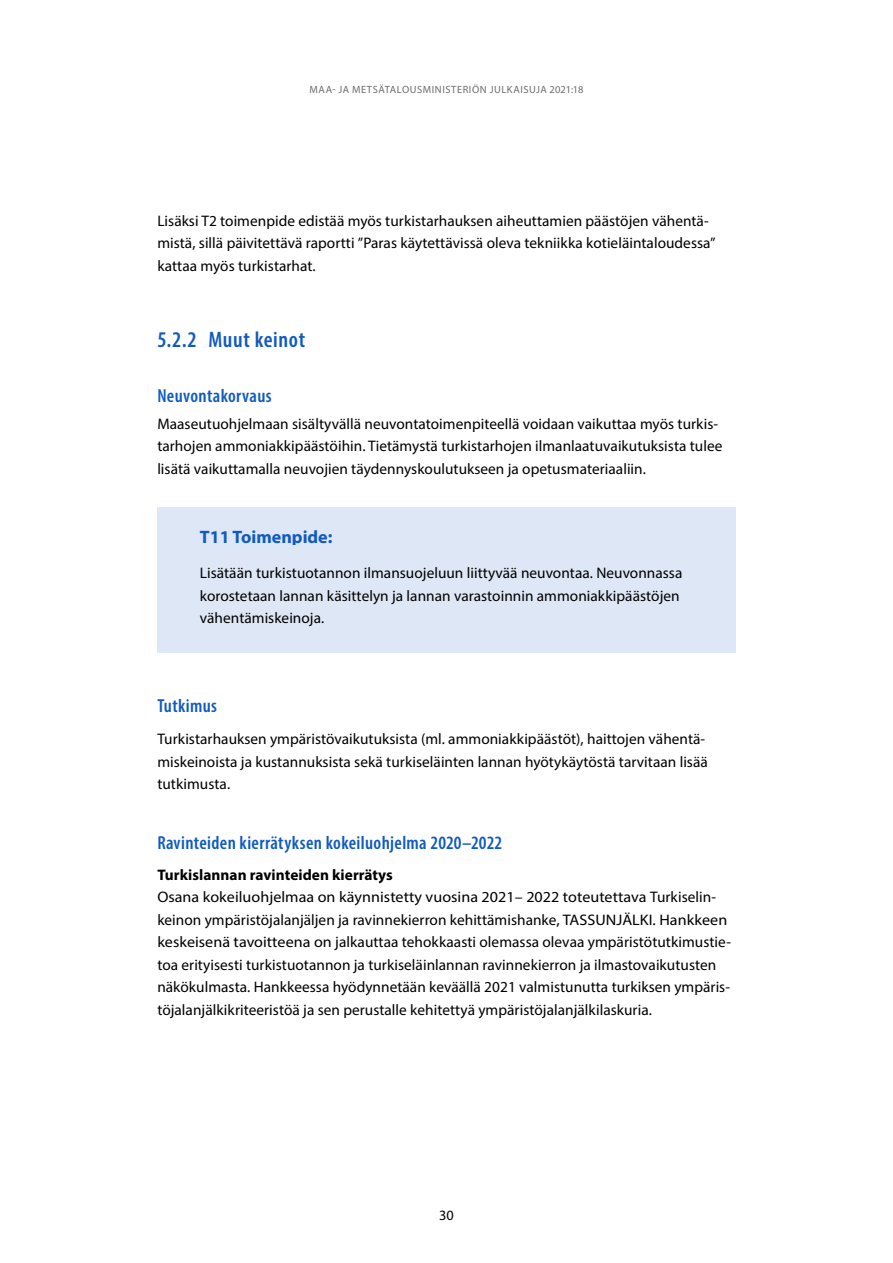
<style>
.page{position:relative;width:893px;height:1263px;background:#fff}
.page>*{position:absolute;margin:0;border:0;box-sizing:border-box;transform-origin:0 0}
.Otsikko_3{font:600 condensed 22.5px "Myriad Pro";letter-spacing:.03em;color:#115ac0}
.Otsikko_ei_numeroitu{font:600 condensed 18.9px "Myriad Pro";letter-spacing:.02em;color:#115ac0}
.laatikko-otsikko{font:700 18px "Myriad Pro";color:#115ac0}
._01_Leipä{font:15.3px/22.5px "Myriad Pro";letter-spacing:.005em;color:#000}
._01_Leipä-2{font:15.3px/22.5px "Myriad Pro";letter-spacing:.005em;color:#000;scale:1.05 1}
.Laatikkoteksti{font:15.3px/22.5px "Myriad Pro";letter-spacing:.005em;color:#000}
._01_Leipä-3{font:700 15.3px "Myriad Pro";letter-spacing:.005em;color:#000}
.t1{font:14.25px "Myriad Pro";color:#000}
.t2{font:10.5px "Myriad Pro";letter-spacing:.015em;color:#6e6e6d}
</style>
<div class="page">
<div style="left:157px;top:508px;width:579px;height:52px;background:#dee7f6"></div>
<div style="left:157px;top:545px;width:579px;height:107px;background:#dee7f6"></div>
<p class="t2" style="left:310px;top:83px;width:50px">Maa- jamets</p>
<p class="t2" style="left:378px;top:83px;width:14px">ätalousministeri</p>
<p class="t2" style="left:472px;top:83px;width:25px">ön julkaisuja</p>
<p class="t2" style="left:550px;top:83px;width:35px">2021:18</p>
<p class="_01_Leipä" style="left:157px;top:209px;width:560px">Lisäksi T2 toimenpide edistää myös turkistarhauksen aiheuttamien päästöjen vähentä&shy;mistä, sillä päivitettävä raportti ”Paras käytettävissä oleva tekniikka kotieläintaloudessa” kattaa myös turkistarhat.</p>
<h3 class="Otsikko_3" style="left:157px;top:326px;width:149px">5.2.2 Muut keinot</h3>
<p class="Otsikko_ei_numeroitu" style="left:157px;top:384px;width:116px">Neuvontakorvaus</p>
<p class="_01_Leipä" style="left:157px;top:412px;width:567px">Maaseutuohjelmaan sisältyvällä neuvontatoimenpiteellä voidaan vaikuttaa myös turkis&shy;tarhojen ammoniakkipäästöihin. Tietämystä turkistarhojen ilmanlaatuvaikutuksista tulee lisätä vaikuttamalla neuvojien täydennyskoulutukseen ja opetusmateriaaliin.</p>
<p class="laatikko-otsikko" style="left:200px;top:525px;width:134px">T11 Toimenpide:</p>
<p class="Laatikkoteksti" style="left:200px;top:561px;width:484px">Lisätään turkistuotannon ilmansuojeluun liittyvää neuvontaa. Neuvonnassa korostetaan lannan käsittelyn ja lannan varastoinnin ammoniakkipäästöjen vähentämiskeinoja.</p>
<p class="Otsikko_ei_numeroitu" style="left:157px;top:694px;width:61px">Tutkimus</p>
<p class="_01_Leipä" style="left:157px;top:728px;width:552px">Turkistarhauksen ympäristövaikutuksista (ml. ammoniakkipäästöt), haittojen vähentä&shy;miskeinoista ja kustannuksista sekä turkiseläinten lannan hyötykäytöstä tarvitaan lisää tutkimusta.</p>
<p class="Otsikko_ei_numeroitu" style="left:157px;top:831px;width:346px">Ravinteiden kierrätyksen kokeiluohjelma 2020–2022</p>
<p class="_01_Leipä-3" style="left:157px;top:864px;width:237px">Turkislannan ravinteiden kierrätys</p>
<p class="_01_Leipä-2" style="left:157px;top:885px;width:548px">Osana kokeiluohjelmaa on käynnistetty vuosina 2021– 2022 toteutettava Turkiselin&shy;keinon ympäristöjalanjäljen ja ravinnekierron kehittämishanke, TASSUNJÄLKI. Hankkeen keskeisenä tavoitteena on jalkauttaa tehokkaasti olemassa olevaa ympäristötutkimustie&shy;toa erityisesti turkistuotannon ja turkiseläinlannan ravinnekierron ja ilmastovaikutusten näkökulmasta. Hankkeessa hyödynnetään keväällä 2021 valmistunutta turkiksen ympäris&shy;töjalanjälkikriteeristöä ja sen perustalle kehitettyä ympäristöjalanjälkilaskuria.</p>
<p class="t1" style="left:439px;top:1206px;width:16px">30</p>
</div>
